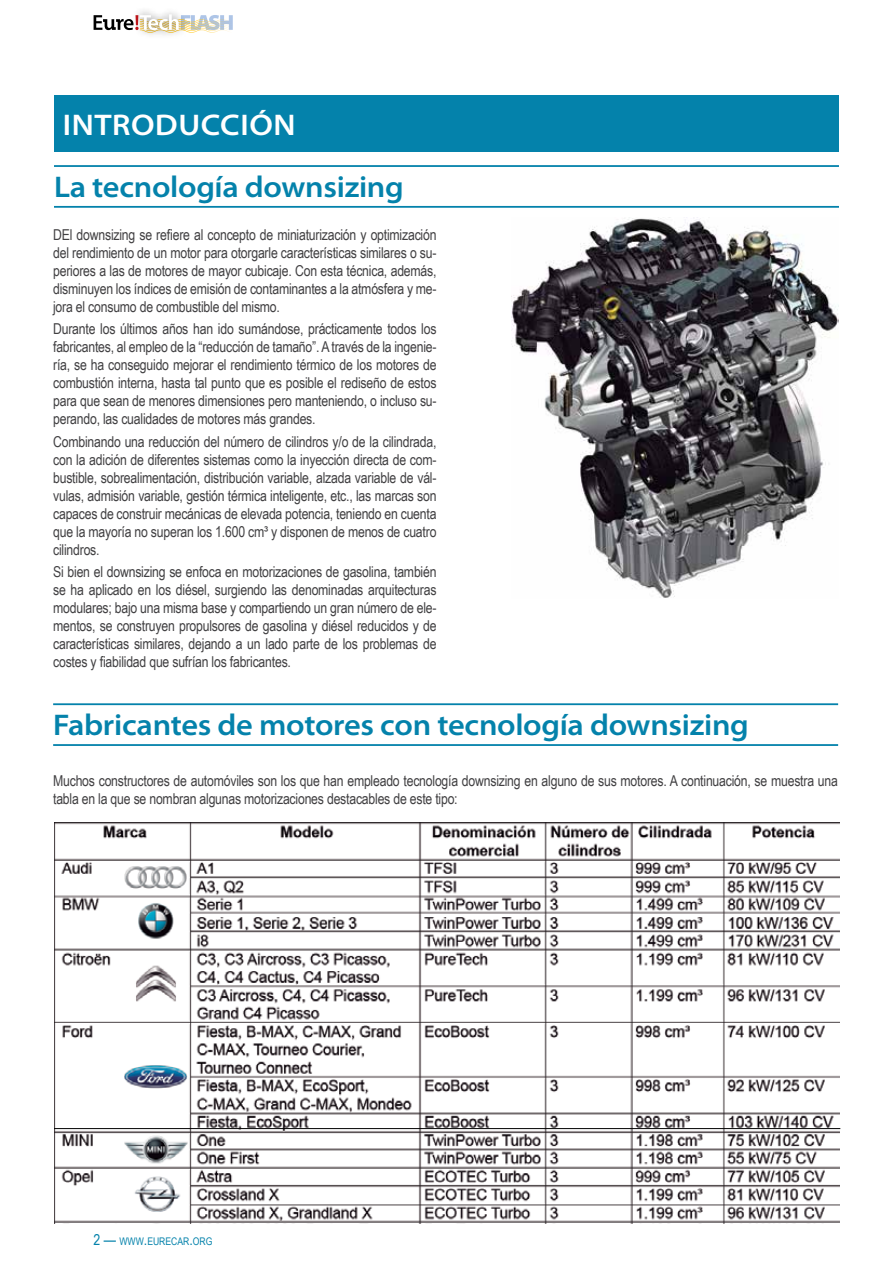
<style>
.page{position:relative;width:893px;height:1263px;background:#fff}
.page>*{position:absolute;margin:0;border:0;box-sizing:border-box;transform-origin:0 0}
.t1{font:600 semi-expanded 30px "Myriad Pro";letter-spacing:-.01em;color:#0482ab}
.t2{font:600 semi-expanded 30px "Myriad Pro";letter-spacing:.02em;color:#fff}
.t3{font:15px/18px "Arial Narrow";letter-spacing:-.015em;color:#414042;text-align:justify}
.t4{font:10.5px "Arial Narrow";color:#0482ab}
.s1{font-size:15px}
</style>
<div class="page">
<svg style="left:94px;top:14px;width:139px;height:19px"></svg>
<hr style="left:54px;top:165px;width:785px;height:2px;background:#0482ab">
<hr style="left:54px;top:206px;width:785px;height:2px;background:#0482ab">
<div style="left:54px;top:95px;width:785px;height:57px;background:#0482ab"></div>
<hr style="left:53px;top:703px;width:785px;height:2px;background:#0482ab">
<hr style="left:53px;top:744px;width:785px;height:2px;background:#0482ab">
<img style="left:511px;top:218px;width:328px;height:380px">
<img style="left:54px;top:822px;width:785px;height:401px">
<hr style="left:54px;top:1128px;width:786px;height:1px;background:#000">
<h1 class="t2" style="left:63px;top:108px;width:234px">INTRODUCCIÓN</h1>
<h1 class="t1" style="left:54px;top:170px;width:351px">La tecnología downsizing</h1>
<p class="t3" style="left:53px;top:225px;width:385px">DEl downsizing se refiere al concepto de miniaturización y optimización del rendimiento de un motor para otorgarle características similares o su&shy;periores a las de motores de mayor cubicaje. Con esta técnica, además, disminuyen los índices de emisión de contaminantes a la atmósfera y me&shy;jora el consumo de combustible del mismo.</p>
<p class="t3" style="left:53px;top:319px;width:385px">Durante los últimos años han ido sumándose, prácticamente todos los fabricantes, al empleo de la “reducción de tamaño”. A través de la ingenie&shy;ría, se ha conseguido mejorar el rendimiento térmico de los motores de combustión interna, hasta tal punto que es posible el rediseño de estos para que sean de menores dimensiones pero manteniendo, o incluso su&shy;perando, las cualidades de motores más grandes.</p>
<p class="t3" style="left:53px;top:432px;width:385px">Combinando una reducción del número de cilindros y/o de la cilindrada, con la adición de diferentes sistemas como la inyección directa de com&shy;bustible, sobrealimentación, distribución variable, alzada variable de vál&shy;vulas, admisión variable, gestión térmica inteligente, etc., las marcas son capaces de construir mecánicas de elevada potencia, teniendo en cuenta que la mayoría no superan los 1.600 cm³ y disponen de menos de cuatro cilindros.</p>
<p class="t3" style="left:53px;top:562px;width:385px">Si bien el downsizing se enfoca en motorizaciones de gasolina, también se ha aplicado en los diésel, surgiendo las denominadas arquitecturas modulares; bajo una misma base y compartiendo un gran número de ele&shy;mentos, se construyen propulsores de gasolina y diésel reducidos y de características similares, dejando a un lado parte de los problemas de costes y fiabilidad que sufrían los fabricantes.</p>
<h1 class="t1" style="left:53px;top:708px;width:697px">Fabricantes de motores con tecnología downsizing</h1>
<p class="t3" style="left:53px;top:771px;width:786px">Muchos constructores de automóviles son los que han empleado tecnología downsizing en alguno de sus motores. A continuación, se muestra una tabla en la que se nombran algunas motorizaciones destacables de este tipo:</p>
<p class="t4" style="left:94px;top:1233px;width:120px"><span class="s1">2 —</span> WWW<span class="s1">.</span>EURECAR<span class="s1">.</span>ORG</p>
</div>
